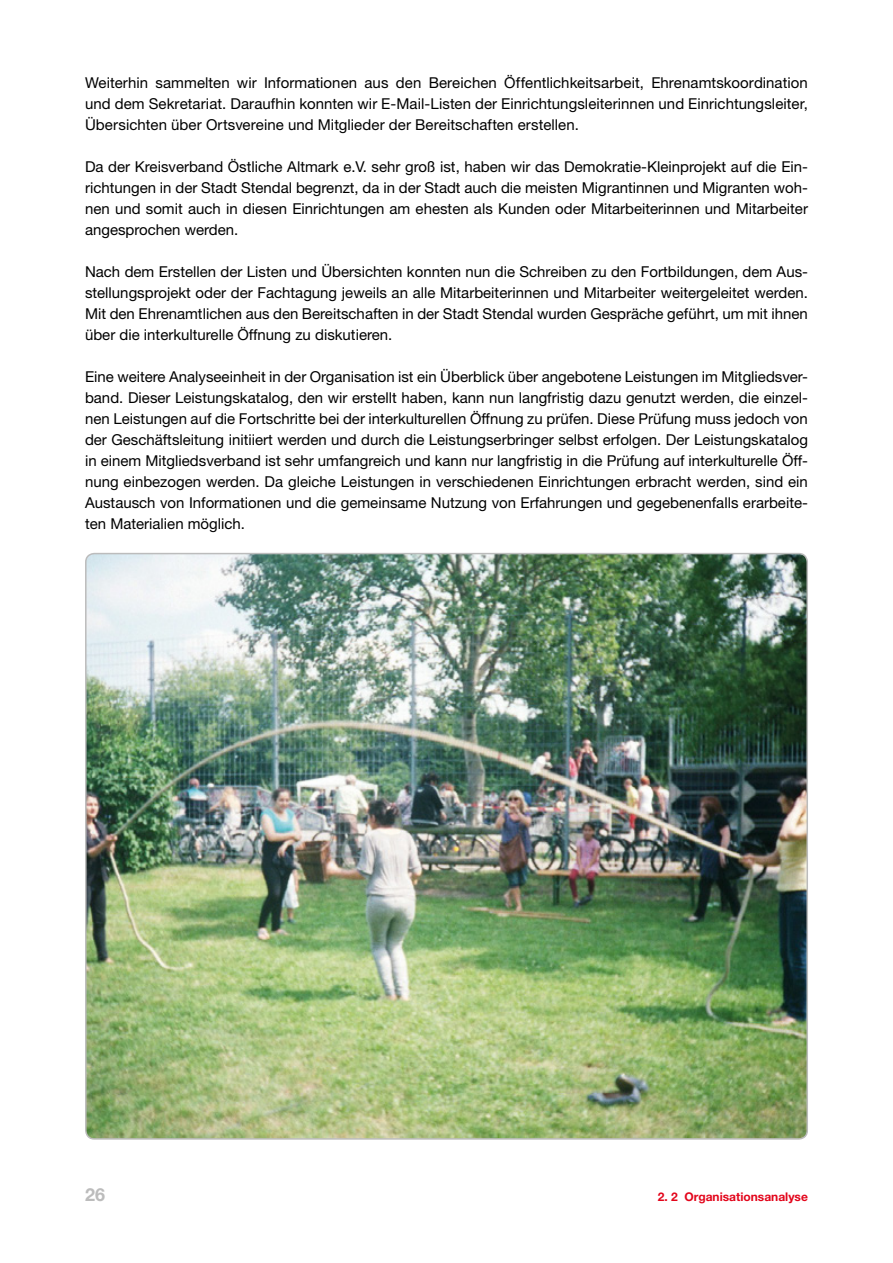
<style>
.page{position:relative;width:893px;height:1263px;background:#fff}
.page>*{position:absolute;margin:0;border:0;box-sizing:border-box;transform-origin:0 0}
.t1{font:700 18px "Helvetica Neue LT Std";color:#bcbcbc}
.t2{font:15px/21px "Helvetica Neue LT Std";color:#000;text-align:justify}
.t3{font:700 12px "Helvetica Neue LT Std";color:#e3051b}
</style>
<div class="page">
<img style="left:86px;top:554px;width:721px;height:583px">
<p class="t2" style="left:85px;top:72px;width:724px">Weiterhin sammelten wir Informationen aus den Bereichen Öffentlichkeitsarbeit, Ehrenamtskoordination und dem Sekretariat. Daraufhin konnten wir E-Mail-Listen der Einrichtungsleiterinnen und Einrichtungsleiter, Übersichten über Ortsvereine und Mitglieder der Bereitschaften erstellen.</p>
<p class="t2" style="left:85px;top:156px;width:724px">Da der Kreisverband Östliche Altmark e.V. sehr groß ist, haben wir das Demokratie-Kleinprojekt auf die Ein&shy;richtungen in der Stadt Stendal begrenzt, da in der Stadt auch die meisten Migrantinnen und Migranten woh&shy;nen und somit auch in diesen Einrichtungen am ehesten als Kunden oder Mitarbeiterinnen und Mitarbeiter angesprochen werden.</p>
<p class="t2" style="left:85px;top:261px;width:724px">Nach dem Erstellen der Listen und Übersichten konnten nun die Schreiben zu den Fortbildungen, dem Aus&shy;stellungsprojekt oder der Fachtagung jeweils an alle Mitarbeiterinnen und Mitarbeiter weitergeleitet werden.<br>Mit den Ehrenamtlichen aus den Bereitschaften in der Stadt Stendal wurden Gespräche geführt, um mit ihnen über die interkulturelle Öffnung zu diskutieren.</p>
<p class="t2" style="left:85px;top:366px;width:724px">Eine weitere Analyseeinheit in der Organisation ist ein Überblick über angebotene Leistungen im Mitgliedsver&shy;band. Dieser Leistungskatalog, den wir erstellt haben, kann nun langfristig dazu genutzt werden, die einzel&shy;nen Leistungen auf die Fortschritte bei der interkulturellen Öffnung zu prüfen. Diese Prüfung muss jedoch von der Geschäftsleitung initiiert werden und durch die Leistungserbringer selbst erfolgen. Der Leistungskatalog in einem Mitgliedsverband ist sehr umfangreich und kann nur langfristig in die Prüfung auf interkulturelle Öff&shy;nung einbezogen werden. Da gleiche Leistungen in verschiedenen Einrichtungen erbracht werden, sind ein Austausch von Informationen und die gemeinsame Nutzung von Erfahrungen und gegebenenfalls erarbeite&shy;ten Materialien möglich.</p>
<p class="t1" style="left:85px;top:1184px;width:22px">26</p>
<p class="t3" style="left:658px;top:1190px;width:152px">2. 2 Organisationsanalyse</p>
</div>
